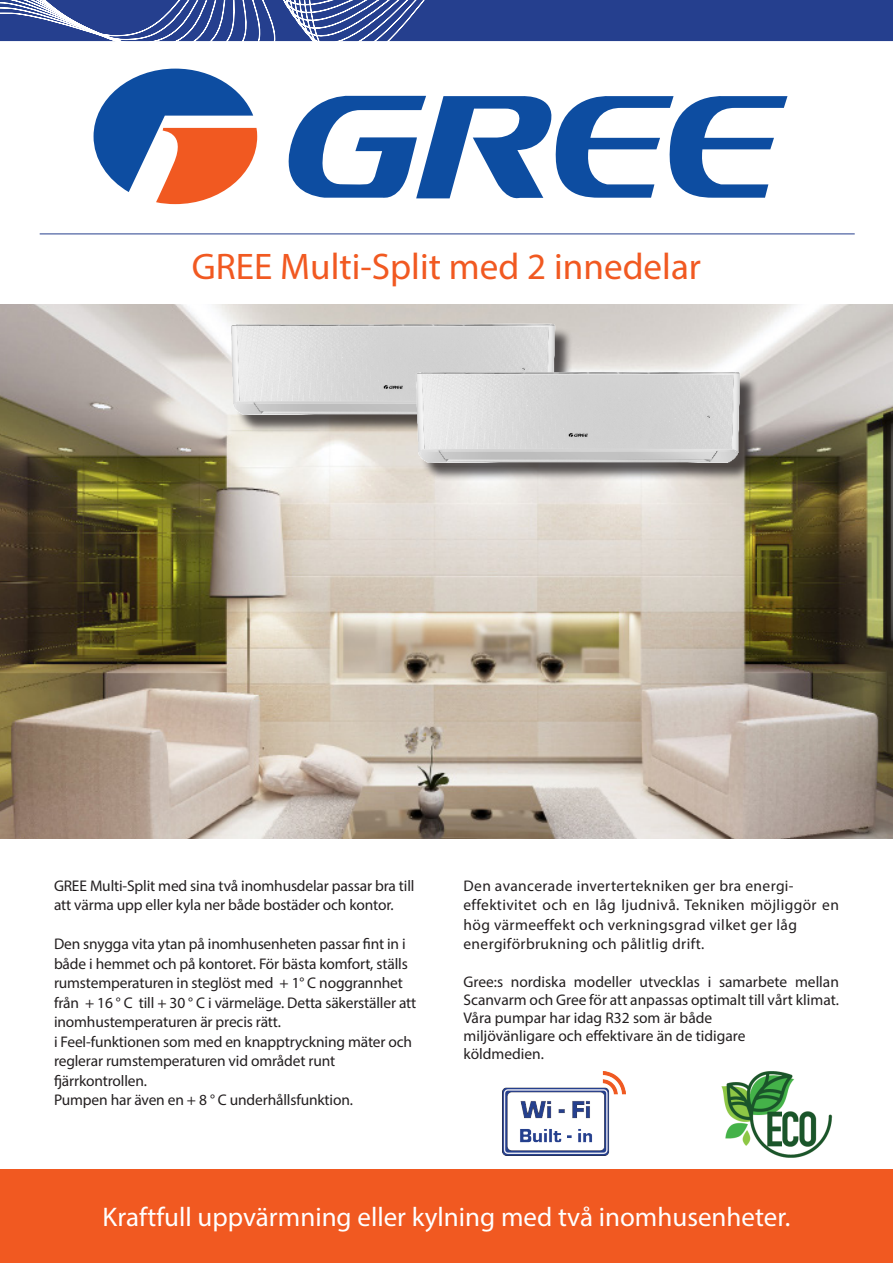
<style>
.page{position:relative;width:893px;height:1263px;background:#fff}
.page>*{position:absolute;margin:0;border:0;box-sizing:border-box;transform-origin:0 0}
.t1{font:37.2px "Myriad Pro";color:#f15921}
.t2{font:27px "Myriad Pro";color:#fff}
.t3{font:15.45px/19.5px "Myriad Pro";letter-spacing:-.01em;color:#231f20}
.t4{font:15.45px/19.5px "Myriad Pro";letter-spacing:.025em;color:#231f20}
</style>
<div class="page">
<img style="left:0;top:305px;width:893px;height:533px">
<div style="left:0;top:1169px;width:893px;height:94px;background:#f15921"></div>
<hr style="left:40px;top:234px;width:815px;height:1px;background:#253f8e">
<svg style="left:0;top:0;width:893px;height:204px"></svg>
<img style="left:721px;top:1071px;width:112px;height:87px">
<img style="left:217px;top:304px;width:338px;height:158px">
<img style="left:402px;top:331px;width:350px;height:178px">
<img style="left:502px;top:1071px;width:123px;height:84px">
<p class="t1" style="left:192px;top:243px;width:511px">GREE Multi-Split med 2 innedelar</p>
<p class="t3" style="left:54px;top:875px;width:362px">GREE Multi-Split med sina två inomhusdelar passar bra till att värma upp eller kyla ner både bostäder och kontor.</p>
<p class="t3" style="left:54px;top:934px;width:353px">Den snygga vita ytan på inomhusenheten passar fint in i</p>
<p class="t3" style="left:54px;top:953px;width:364px">både i hemmet och på kontoret. För bästa komfort, ställs rumstemperaturen in steglöst med + 1° C noggrannhet från + 16 ° C till + 30 ° C i värmeläge. Detta säkerställer att inomhustemperaturen är precis rätt.</p>
<p class="t3" style="left:54px;top:1031px;width:360px">i Feel-funktionen som med en knapptryckning mäter och reglerar rumstemperaturen vid området runt</p>
<p class="t3" style="left:54px;top:1070px;width:95px">fjärrkontrollen.</p>
<p class="t3" style="left:54px;top:1090px;width:300px">Pumpen har även en + 8 ° C underhållsfunktion.</p>
<p class="t4" style="left:463px;top:875px;width:332px">Den avancerade invertertekniken ger bra energi-</p>
<p class="t4" style="left:463px;top:895px;width:377px">effektivitet och en låg ljudnivå. Tekniken möjliggör en hög värmeeffekt och verkningsgrad vilket ger låg</p>
<p class="t4" style="left:463px;top:934px;width:242px">energiförbrukning och pålitlig drift.</p>
<p class="t3" style="left:463px;top:972px;width:377px;line-height:18px;text-align:justify">Gree:s nordiska modeller utvecklas i samarbete mellan Scanvarm och Gree för att anpassas optimalt till vårt klimat.<br>Våra pumpar har idag R32 som är både</p>
<p class="t3" style="left:463px;top:1025px;width:283px">miljövänligare och effektivare än de tidigare</p>
<p class="t3" style="left:463px;top:1043px;width:82px">köldmedien.</p>
<p class="t2" style="left:103px;top:1200px;width:689px">Kraftfull uppvärmning eller kylning med två inomhusenheter.</p>
</div>
